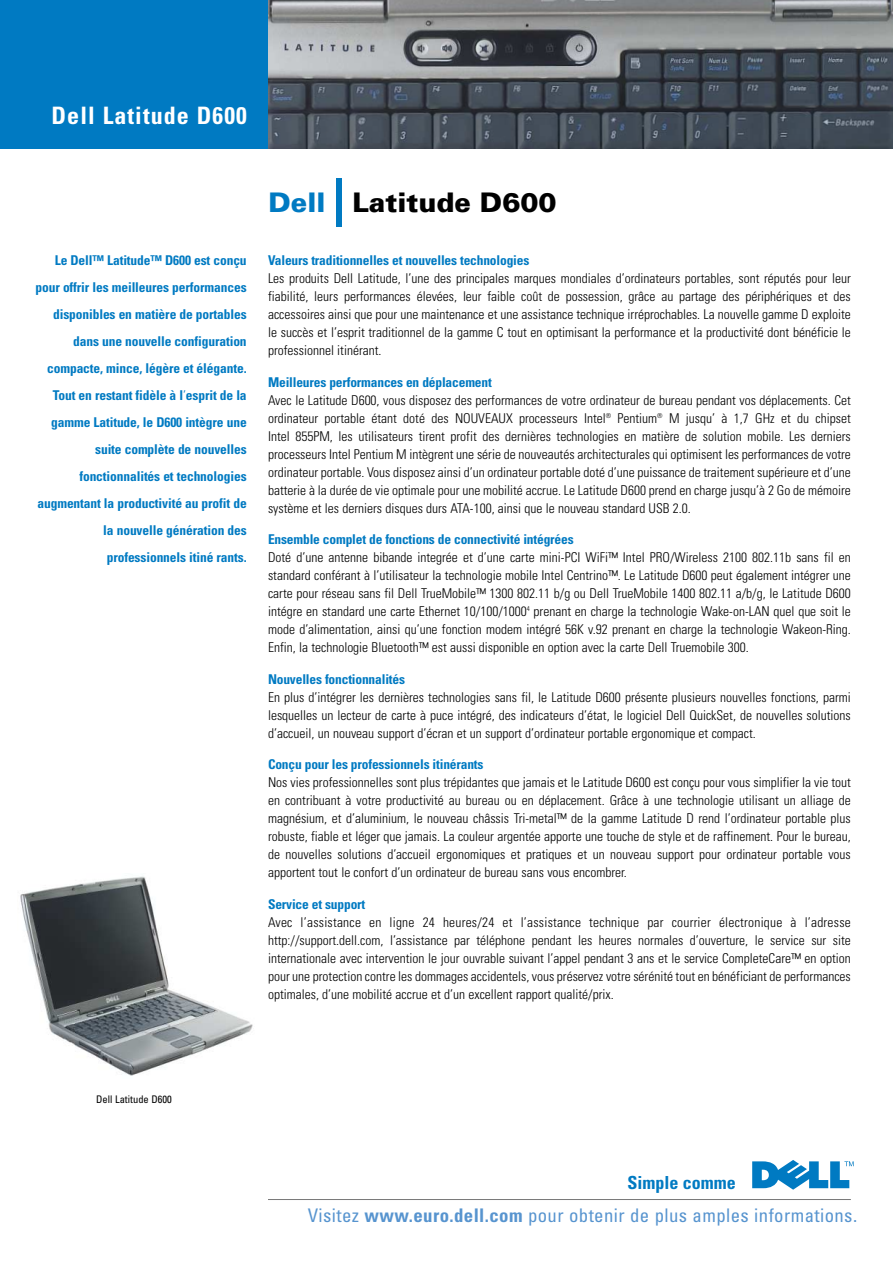
<style>
.page{position:relative;width:893px;height:1262px;background:#fff}
.page>*{position:absolute;margin:0;border:0;box-sizing:border-box;transform-origin:0 0}
.t1{font:900 27px "Univers";color:#000}
.t2{font:700 condensed 24px "Univers";letter-spacing:.045em;color:#fff}
.t3{font:condensed 18.75px "Univers";letter-spacing:.02em;color:#5794cf}
.t4{font:700 condensed 18px "Univers";color:#007ac2}
.t5{font:300 condensed 13.5px/18px "Univers";color:#000;text-align:justify}
.t6{font:700 condensed 13.5px/27px "Univers";letter-spacing:-.01em;color:#007ac2;text-align:right}
.t7{font:condensed 10.5px "Univers";color:#000}
.s1{color:#007ac2}
.s2{font-weight:300}
.s3{font-weight:700}
</style>
<div class="page">
<img style="left:20px;top:876px;width:233px;height:200px">
<img style="left:268px;top:0;width:624px;height:149px">
<div style="left:0;top:0;width:268px;height:149px;background:#007ac2"></div>
<svg style="left:752px;top:1160px;width:101px;height:29px"></svg>
<hr style="left:268px;top:1199px;width:582px;height:1px;background:#777">
<div style="left:336px;top:178px;width:5px;height:48px;background:#007ac2"></div>
<h2 class="t2" style="left:52px;top:106px;width:197px">Dell Latitude D600</h2>
<h1 class="t1" style="left:268px;top:192px;width:289px"><span class="s1">Dell</span> Latitude D600</h1>
<p class="t6" style="left:36px;top:248px;width:213px">Le Dell™ Latitude™ D600 est conçu pour offrir les meilleures performances disponibles en matière de portables dans une nouvelle configuration compacte, mince, légère et élégante.<br>Tout en restant fidèle à l<span class="s2">’</span>esprit de la gamme Latitude, le D600 intègre une suite complète de nouvelles fonctionnalités et technologies augmentant la productivité au profit de la nouvelle génération des professionnels itiné rants.</p>
<p class="t6" style="left:268px;top:248px;width:263px">Valeurs traditionnelles et nouvelles technologies</p>
<p class="t5" style="left:268px;top:270px;width:584px">Les produits Dell Latitude, l’une des principales marques mondiales d’ordinateurs portables, sont réputés pour leur fiabilité, leurs performances élevées, leur faible coût de possession, grâce au partage des périphériques et des accessoires ainsi que pour une maintenance et une assistance technique irréprochables. La nouvelle gamme D exploite le succès et l’esprit traditionnel de la gamme C tout en optimisant la performance et la productivité dont bénéficie le professionnel itinérant.</p>
<p class="t6" style="left:268px;top:369px;width:225px">Meilleures performances en déplacement</p>
<p class="t5" style="left:268px;top:392px;width:584px">Avec le Latitude D600, vous disposez des performances de votre ordinateur de bureau pendant vos déplacements. Cet ordinateur portable étant doté des NOUVEAUX processeurs Intel<sup>®</sup> Pentium<sup>®</sup> M jusqu’ à 1,7 GHz et du chipset Intel 855PM, les utilisateurs tirent profit des dernières technologies en matière de solution mobile. Les derniers processeurs Intel Pentium M intègrent une série de nouveautés architecturales qui optimisent les performances de votre ordinateur portable. Vous disposez ainsi d’un ordinateur portable doté d’une puissance de traitement supérieure et d’une batterie à la durée de vie optimale pour une mobilité accrue. Le Latitude D600 prend en charge jusqu’à 2 Go de mémoire système et les derniers disques durs ATA-100, ainsi que le nouveau standard USB 2.0.</p>
<p class="t6" style="left:268px;top:527px;width:307px">Ensemble complet de fonctions de connectivité intégrées</p>
<p class="t5" style="left:268px;top:549px;width:584px">Doté d’une antenne bibande integrée et d’une carte mini-PCI WiFi™ Intel PRO/Wireless 2100 802.11b sans fil en standard conférant à l’utilisateur la technologie mobile Intel Centrino™. Le Latitude D600 peut également intégrer une carte pour réseau sans fil Dell TrueMobile™ 1300 802.11 b/g ou Dell TrueMobile 1400 802.11 a/b/g, le Latitude D600 intégre en standard une carte Ethernet 10/100/1000<sup>4</sup> prenant en charge la technologie Wake-on-LAN quel que soit le mode d’alimentation, ainsi qu’une fonction modem intégré 56K v.92 prenant en charge la technologie Wakeon-Ring.<br>Enfin, la technologie Bluetooth™ est aussi disponible en option avec la carte Dell Truemobile 300.</p>
<p class="t6" style="left:268px;top:666px;width:138px">Nouvelles fonctionnalités</p>
<p class="t5" style="left:268px;top:689px;width:584px">En plus d’intégrer les dernières technologies sans fil, le Latitude D600 présente plusieurs nouvelles fonctions, parmi lesquelles un lecteur de carte à puce intégré, des indicateurs d’état, le logiciel Dell QuickSet, de nouvelles solutions d’accueil, un nouveau support d’écran et un support d’ordinateur portable ergonomique et compact.</p>
<p class="t6" style="left:268px;top:752px;width:217px">Conçu pour les professionnels itinérants</p>
<p class="t5" style="left:268px;top:774px;width:584px">Nos vies professionnelles sont plus trépidantes que jamais et le Latitude D600 est conçu pour vous simplifier la vie tout en contribuant à votre productivité au bureau ou en déplacement. Grâce à une technologie utilisant un alliage de magnésium, et d’aluminium, le nouveau châssis Tri-metal™ de la gamme Latitude D rend l’ordinateur portable plus robuste, fiable et léger que jamais. La couleur argentée apporte une touche de style et de raffinement. Pour le bureau, de nouvelles solutions d’accueil ergonomiques et pratiques et un nouveau support pour ordinateur portable vous apportent tout le confort d’un ordinateur de bureau sans vous encombrer.</p>
<p class="t6" style="left:268px;top:891px;width:99px">Service et support</p>
<p class="t5" style="left:268px;top:914px;width:584px">Avec l’assistance en ligne 24 heures/24 et l’assistance technique par courrier électronique à l’adresse http://support.dell.com, l’assistance par téléphone pendant les heures normales d’ouverture, le service sur site internationale avec intervention le jour ouvrable suivant l’appel pendant 3 ans et le service CompleteCare™ en option pour une protection contre les dommages accidentels, vous préservez votre sérénité tout en bénéficiant de performances optimales, d’une mobilité accrue et d’un excellent rapport qualité/prix.</p>
<p class="t7" style="left:96px;top:1095px;width:77px">Dell Latitude D600</p>
<h3 class="t4" style="left:627px;top:1176px;width:110px">Simple comme</h3>
<h3 class="t3" style="left:308px;top:1208px;width:550px">Visitez <span class="s3">www.euro.dell.com</span> pour obtenir de plus amples informations.</h3>
</div>
